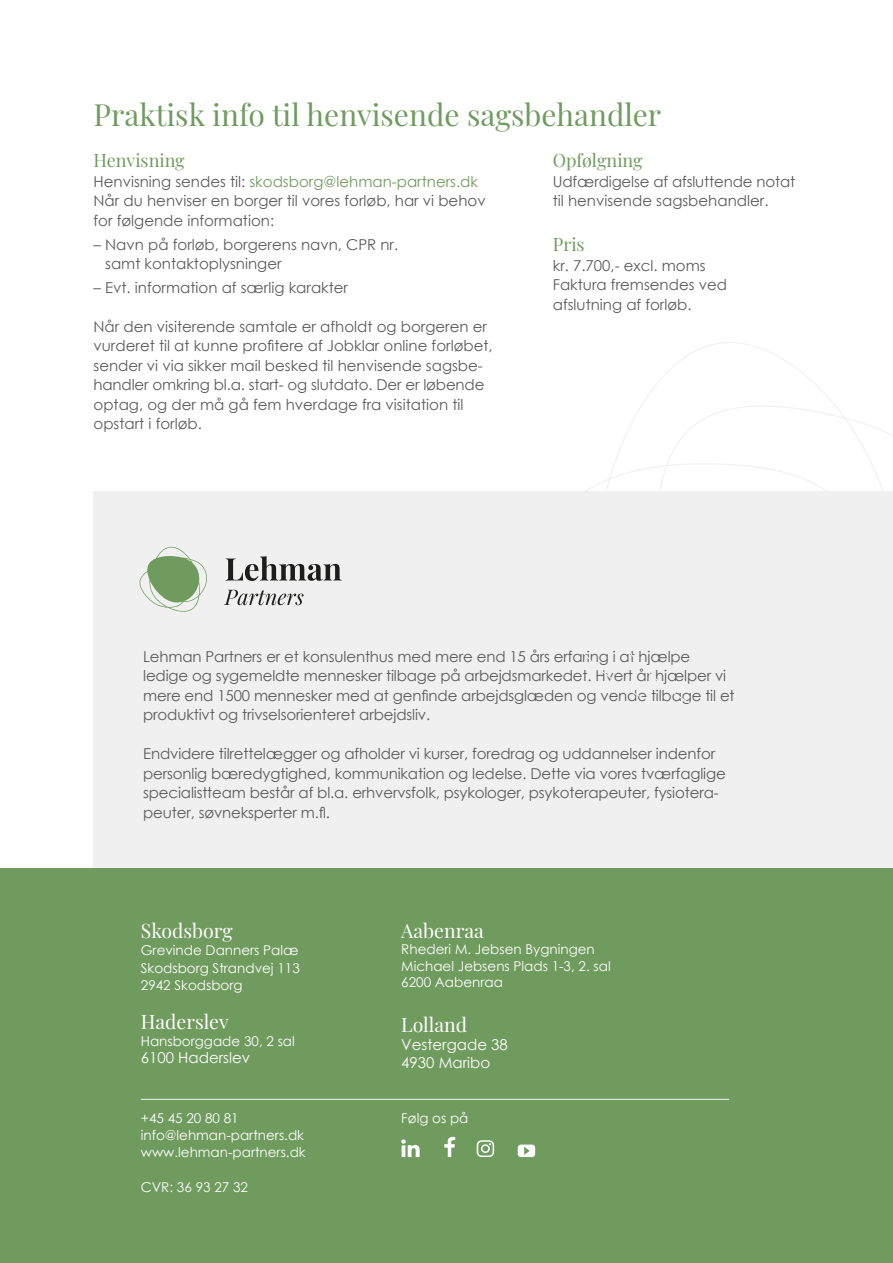
<style>
.page{position:relative;width:893px;height:1263px;background:#fff}
.page>*{position:absolute;margin:0;border:0;box-sizing:border-box;transform-origin:0 0}
.t1{font:30px "Playfair Display";color:#709b5e}
.t2{font:19.5px "Playfair Display";color:#fff}
.t3{font:18px "Playfair Display";color:#709b5e}
.t4{font:15px/19.5px "Century Gothic";letter-spacing:-.01em;color:#5a5a5a}
.t5{font:15px/18px "Century Gothic";color:#fff}
.t6{font:13.5px/17.2px "Century Gothic";color:#fff}
.s1{color:#709b5e}
</style>
<div class="page">
<div style="left:94px;top:492px;width:799px;height:399px;background:#f0f0f0"></div>
<div style="left:0;top:869px;width:893px;height:394px;background:#709b5e"></div>
<svg style="left:532px;top:342px;width:361px;height:150px"></svg>
<svg style="left:139px;top:547px;width:68px;height:65px"></svg>
<svg style="left:224px;top:590px;width:79px;height:15px"></svg>
<svg style="left:226px;top:556px;width:116px;height:25px"></svg>
<hr style="left:141px;top:1099px;width:588px;height:1px;background:#f0f0f0">
<svg style="left:401px;top:1139px;width:19px;height:18px"></svg>
<svg style="left:444px;top:1137px;width:11px;height:20px"></svg>
<svg style="left:518px;top:1144px;width:17px;height:13px"></svg>
<svg style="left:477px;top:1140px;width:17px;height:17px"></svg>
<h1 class="t1" style="left:94px;top:91px;width:569px">Praktisk info til henvisende sagsbehandler</h1>
<p class="t3" style="left:94px;top:147px;width:93px">Henvisning</p>
<p class="t4" style="left:94px;top:172px;width:394px">Henvisning sendes til: <span class="s1">skodsborg@lehman-partners.dk<br></span>Når du henviser en borger til vores forløb, har vi behov for følgende information:</p>
<p class="t4" style="left:105px;top:234px;width:295px;text-indent:-12px">– Navn på forløb, borgerens navn, CPR nr. samt kontaktoplysninger</p>
<p class="t4" style="left:94px;top:278px;width:256px">– Evt. information af særlig karakter</p>
<p class="t4" style="left:94px;top:317px;width:401px">Når den visiterende samtale er afholdt og borgeren er vurderet til at kunne profitere af Jobklar online forløbet, sender vi via sikker mail besked til henvisende sagsbe&shy;handler omkring bl.a. start- og slutdato. Der er løbende optag, og der må gå fem hverdage fra visitation til opstart i forløb.</p>
<p class="t3" style="left:553px;top:147px;width:91px">Opfølgning</p>
<p class="t4" style="left:553px;top:172px;width:244px">Udfærdigelse af afsluttende notat til henvisende sagsbehandler.</p>
<p class="t3" style="left:553px;top:231px;width:33px">Pris</p>
<p class="t4" style="left:553px;top:256px;width:176px">kr. 7.700,- excl. moms<br>Faktura fremsendes ved afslutning af forløb.</p>
<p class="t4" style="left:143px;top:646px;width:593px">Lehman Partners er et konsulenthus med mere end 15 års erfaring i at hjælpe ledige og sygemeldte mennesker tilbage på arbejdsmarkedet. Hvert år hjælper vi mere end 1500 mennesker med at genfinde arbejdsglæden og vende tilbage til et produktivt og trivselsorienteret arbejdsliv.</p>
<p class="t4" style="left:143px;top:744px;width:584px">Endvidere tilrettelægger og afholder vi kurser, foredrag og uddannelser indenfor personlig bæredygtighed, kommunikation og ledelse. Dette via vores tværfaglige specialistteam består af bl.a. erhvervsfolk, psykologer, psykoterapeuter, fysiotera&shy;peuter, søvneksperter m.fl.</p>
<h2 class="t2" style="left:141px;top:916px;width:94px">Skodsborg</h2>
<p class="t6" style="left:141px;top:942px;width:161px;text-align:justify">Grevinde Danners Palæ Skodsborg Strandvej 113<br>2942 Skodsborg</p>
<h2 class="t2" style="left:141px;top:1006px;width:89px">Haderslev</h2>
<p class="t6" style="left:141px;top:1032px;width:155px">Hansborggade 30, 2 sal</p>
<p class="t5" style="left:141px;top:1048px;width:111px">6100 Haderslev</p>
<p class="t6" style="left:141px;top:1109px;width:166px">+45 45 20 80 81 info@lehman-partners.dk www.lehman-partners.dk</p>
<p class="t6" style="left:141px;top:1178px;width:109px">CVR: 36 93 27 32</p>
<h2 class="t2" style="left:401px;top:916px;width:84px">Aabenraa</h2>
<p class="t6" style="left:401px;top:941px;width:211px;line-height:16.2px">Rhederi M. Jebsen Bygningen<br>Michael Jebsens Plads 1-3, 2. sal<br>6200 Aabenraa</p>
<h2 class="t2" style="left:401px;top:1010px;width:67px">Lolland</h2>
<p class="t5" style="left:401px;top:1036px;width:108px">Vestergade 38<br>4930 Maribo</p>
<p class="t6" style="left:401px;top:1109px;width:69px">Følg os på</p>
</div>
